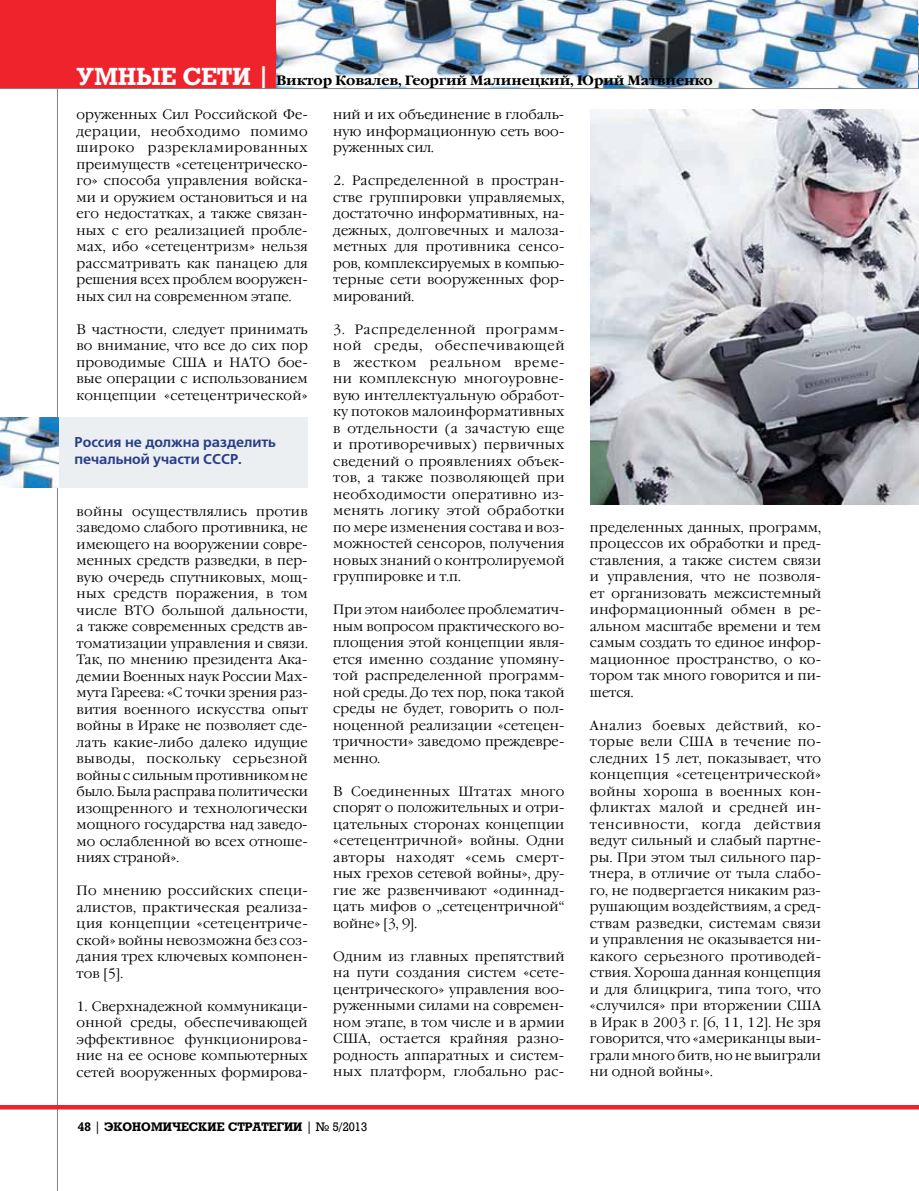
<style>
.page{position:relative;width:919px;height:1191px;background:#fff}
.page>*{position:absolute;margin:0;border:0;box-sizing:border-box;transform-origin:0 0}
.t1{font:700 14.25px/17.1px "Free Set C";letter-spacing:-.005em;color:#283d88}
.t2{font:300 13.5px/16.5px "Garamond C";letter-spacing:.01em;color:#000;text-align:justify}
.t3{font:700 13.5px "Garamond C";letter-spacing:-.005em;color:#000}
.t4{font:700 12px "Rodeo";color:#000}
.s1{font-family:"Rodeo";font-size:24px;color:#fff}
.s2{font-weight:400}
</style>
<div class="page">
<img style="left:275px;top:0;width:644px;height:88px">
<div style="left:0;top:0;width:275px;height:89px;background:#ee232c"></div>
<hr style="left:57px;top:88px;width:1px;height:1103px;background:#808285">
<hr style="left:0;top:1105px;width:918px;height:4px;background:#ee232c">
<div style="left:275px;top:74px;width:304px;height:14px;background:#fff"></div>
<hr style="left:0;top:88px;width:918px;height:1px;background:#808285">
<div style="left:0;top:417px;width:308px;height:70px;background:#ebeff2"></div>
<img style="left:0;top:417px;width:59px;height:70px">
<img style="left:590px;top:109px;width:328px;height:395px">
<p class="t3" style="left:77px;top:73px;width:637px"><span class="s1">УМНЫЕ СЕТИ |</span> Виктор Ковалев, Георгий Малинецкий, Юрий Матвиенко</p>
<p class="t2" style="left:77px;top:107px;width:233px">оруженных Сил Российской Фе&shy;дерации, необходимо помимо широко разрекламированных преимуществ «сетецентрическо&shy;го» способа управления войска&shy;ми и оружием остановиться и на его недостатках, а также связан&shy;ных с его реализацией пробле&shy;мах, ибо «сетецентризм» нельзя рассматривать как панацею для решения всех проблем вооружен&shy;ных сил на современном этапе.</p>
<p class="t2" style="left:77px;top:321px;width:233px">В частности, следует принимать во внимание, что все до сих пор проводимые США и НАТО бое&shy;вые операции с использованием концепции «сетецентрической»</p>
<p class="t2" style="left:333px;top:107px;width:233px">ний и их объединение в глобаль&shy;ную информационную сеть воо&shy;руженных сил.</p>
<p class="t2" style="left:333px;top:173px;width:233px">2. Распределенной в простран&shy;стве группировки управляемых, достаточно информативных, на&shy;дежных, долговечных и малоза&shy;метных для противника сенсо&shy;ров, комплексируемых в компью&shy;терные сети вооруженных фор&shy;мирований.</p>
<p class="t2" style="left:333px;top:321px;width:233px">3. Распределенной программ&shy;ной среды, обеспечивающей в жестком реальном време&shy;ни комплексную многоуровне&shy;вую интеллектуальную обработ&shy;ку потоков малоинформативных в отдельности (а зачастую еще и противоречивых) первичных сведений о проявлениях объек&shy;тов, а также позволяющей при необходимости оперативно из&shy;менять логику этой обработки по мере изменения состава и воз&shy;можностей сенсоров, получения новых знаний о контролируемой группировке и т.п.</p>
<p class="t2" style="left:333px;top:602px;width:233px">При этом наиболее проблематич&shy;ным вопросом практического во&shy;площения этой концепции явля&shy;ется именно создание упомяну&shy;той распределенной программ&shy;ной среды. До тех пор, пока такой среды не будет, говорить о пол&shy;ноценной реализации «сетецен&shy;тричности» заведомо преждевре&shy;менно.</p>
<p class="t2" style="left:333px;top:783px;width:233px">В Соединенных Штатах много спорят о положительных и отри&shy;цательных сторонах концепции «сетецентричной» войны. Одни авторы находят «семь смерт&shy;ных грехов сетевой войны», дру&shy;гие же развенчивают «одиннад&shy;цать мифов о „сетецентричной“ войне» [3, 9].</p>
<p class="t2" style="left:333px;top:948px;width:233px">Одним из главных препятствий на пути создания систем «сете&shy;центрического» управления воо&shy;руженными силами на современ&shy;ном этапе, в том числе и в армии США, остается крайняя разно&shy;родность аппаратных и систем&shy;ных платформ, глобально рас-</p>
<p class="t1" style="left:75px;top:434px;width:203px">Россия не должна разделить печальной участи СССР.</p>
<p class="t2" style="left:77px;top:503px;width:233px">войны осуществлялись против заведомо слабого противника, не имеющего на вооружении совре&shy;менных средств разведки, в пер&shy;вую очередь спутниковых, мощ&shy;ных средств поражения, в том числе ВТО большой дальности, а также современных средств ав&shy;томатизации управления и связи.<br>Так, по мнению президента Ака&shy;демии Военных наук России Мах&shy;мута Гареева: «С точки зрения раз&shy;вития военного искусства опыт войны в Ираке не позволяет сде&shy;лать какие-либо далеко идущие выводы, поскольку серьезной войны с сильным противником не было. Была расправа политически изощренного и технологически мощного государства над заведо&shy;мо ослабленной во всех отноше&shy;ниях страной».</p>
<p class="t2" style="left:77px;top:882px;width:233px">По мнению российских специ&shy;алистов, практическая реализа&shy;ция концепции «сетецентриче&shy;ской» войны невозможна без соз&shy;дания трех ключевых компонен&shy;тов [5].</p>
<p class="t2" style="left:77px;top:998px;width:233px">1. Сверхнадежной коммуникаци&shy;онной среды, обеспечивающей эффективное функционирова&shy;ние на ее основе компьютерных сетей вооруженных формирова-</p>
<p class="t2" style="left:590px;top:519px;width:233px">пределенных данных, программ, процессов их обработки и пред&shy;ставления, а также систем связи и управления, что не позволя&shy;ет организовать межсистемный информационный обмен в ре&shy;альном масштабе времени и тем самым создать то единое инфор&shy;мационное пространство, о ко&shy;тором так много говорится и пи&shy;шется.</p>
<p class="t2" style="left:590px;top:717px;width:233px">Анализ боевых действий, ко&shy;торые вели США в течение по&shy;следних 15 лет, показывает, что концепция «сетецентрической» войны хороша в военных кон&shy;фликтах малой и средней ин&shy;тенсивности, когда действия ведут сильный и слабый партне&shy;ры. При этом тыл сильного пар&shy;тнера, в отличие от тыла слабо&shy;го, не подвергается никаким раз&shy;рушающим воздействиям, а сред&shy;ствам разведки, системам связи и управления не оказывается ни&shy;какого серьезного противодей&shy;ствия. Хороша данная концепция и для блицкрига, типа того, что «случился» при вторжении США в Ирак в 2003 г. [6, 11, 12]. Не зря говорится, что «американцы выи&shy;грали много битв, но не выиграли ни одной войны».</p>
<p class="t4" style="left:78px;top:1119px;width:291px">48 <span class="s2">|</span> ЭКОНОМИЧЕСКИЕ СТРАТЕГИИ <span class="s2">| № 5/2013</span></p>
</div>
